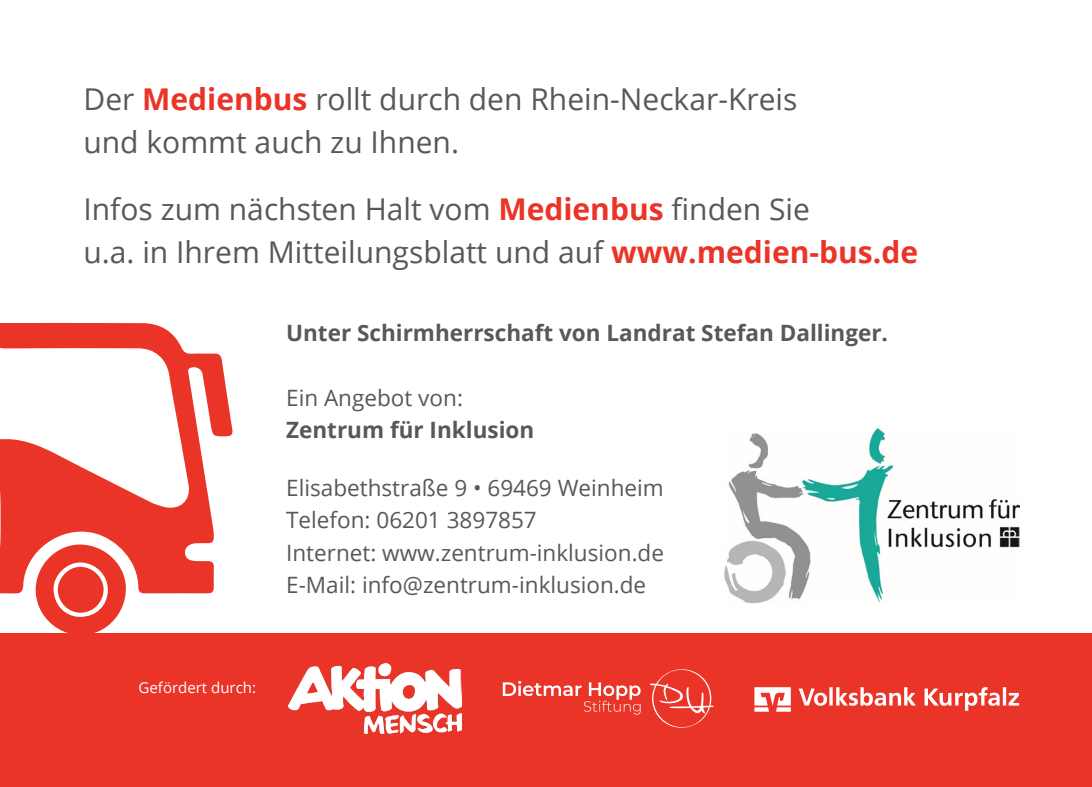
<style>
.page{position:relative;width:1092px;height:787px;background:#fff}
.page>*{position:absolute;margin:0;border:0;box-sizing:border-box;transform-origin:0 0}
.t1{font:30px "Open Sans";color:#57585a}
.t2{font:22.5px "Open Sans";color:#57585a}
.t3{font:700 22.5px "Open Sans";color:#57585a}
.t4{font:15px "Open Sans";color:#fff}
.s1{font-weight:700;color:#ea3428}
</style>
<div class="page">
<svg style="left:0;top:323px;width:233px;height:271px"></svg>
<svg style="left:36px;top:544px;width:90px;height:89px"></svg>
<div style="left:57px;top:566px;width:47px;height:47px;background:#ea3428;border-radius:50%"></div>
<img style="left:724px;top:429px;width:295px;height:174px">
<div style="left:0;top:633px;width:1091px;height:154px;background:#ea3428"></div>
<img style="left:288px;top:663px;width:173px;height:70px">
<svg style="left:754px;top:687px;width:36px;height:24px"></svg>
<svg style="left:798px;top:687px;width:117px;height:18px"></svg>
<svg style="left:924px;top:687px;width:95px;height:23px"></svg>
<svg style="left:650px;top:669px;width:63px;height:58px"></svg>
<svg style="left:503px;top:681px;width:137px;height:33px"></svg>
<p class="t1" style="left:83px;top:79px;width:715px">Der <span class="s1">Medienbus</span> rollt durch den Rhein-Neckar-Kreis</p>
<p class="t1" style="left:83px;top:121px;width:377px">und kommt auch zu Ihnen.</p>
<p class="t1" style="left:83px;top:189px;width:728px">Infos zum nächsten Halt vom <span class="s1">Medienbus</span> finden Sie</p>
<p class="t1" style="left:83px;top:231px;width:836px">u.a. in Ihrem Mitteilungsblatt und auf <span class="s1">www.medien-bus.de</span></p>
<p class="t3" style="left:286px;top:317px;width:603px">Unter Schirmherrschaft von Landrat Stefan Dallinger.</p>
<p class="t2" style="left:286px;top:382px;width:178px">Ein Angebot von:</p>
<p class="t3" style="left:286px;top:414px;width:249px">Zentrum für Inklusion</p>
<p class="t2" style="left:286px;top:472px;width:379px">Elisabethstraße 9 • 69469 Weinheim</p>
<p class="t2" style="left:286px;top:504px;width:252px">Telefon: 06201 3897857</p>
<p class="t2" style="left:286px;top:537px;width:379px">Internet: www.zentrum-inklusion.de</p>
<p class="t2" style="left:286px;top:569px;width:361px">E-Mail: info@zentrum-inklusion.de</p>
<p class="t4" style="left:139px;top:677px;width:119px">Gefördert durch:</p>
</div>
